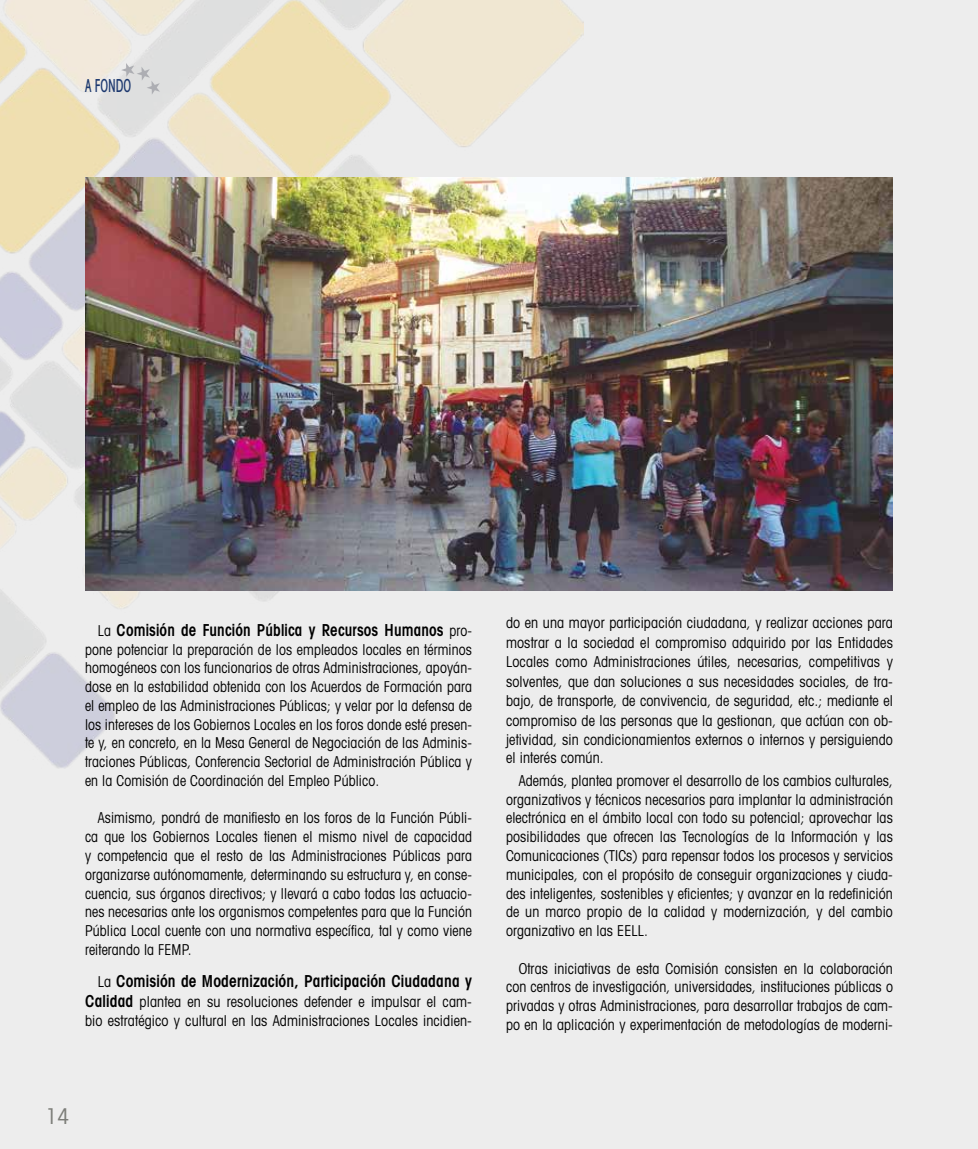
<style>
.page{position:relative;width:978px;height:1149px;background:#fff}
.page>*{position:absolute;margin:0;border:0;box-sizing:border-box;transform-origin:0 0}
.t1{font:condensed 21.75px "Avant Garde";color:#7c7d78}
.t2{font:500 condensed 17.85px "Avant Garde";color:#1c386f;scale:.7 1}
.t3{font:600 condensed 16.5px "Avant Garde";letter-spacing:.01em;color:#000;scale:.94 1}
.t4{font:600 condensed 16.5px "Avant Garde";letter-spacing:.01em;color:#000;scale:.92 1}
.t5{font:condensed 15px/18.8px "Avant Garde";letter-spacing:.01em;color:#000;text-align:justify;scale:.92 1}
.t6{font:condensed 15px/18.8px "Avant Garde";letter-spacing:.01em;color:#000;text-align:justify;scale:.93 1}
.t7{font:condensed 15px/19.5px "Avant Garde";letter-spacing:.01em;color:#000;scale:.94 1}
.s1{font-weight:400;font-size:15px}
.s2{font-weight:600;font-size:16.5px}
</style>
<div class="page">
<div style="left:0;top:0;width:978px;height:1148px;background:#ededed"></div>
<img style="left:0;top:0;width:584px;height:768px">
<img style="left:85px;top:177px;width:808px;height:413px">
<svg style="left:121px;top:63px;width:39px;height:32px"></svg>
<p class="t2" style="left:85px;top:75px;width:67px">A FONDO</p>
<p class="t4" style="left:98px;top:619px;width:408px"><span class="s1">La</span> Comisión de Función Pública y Recursos Humanos <span class="s1">pro-</span></p>
<p class="t5" style="left:85px;top:639px;width:422px">pone potenciar la preparación de los empleados locales en términos homogéneos con los funcionarios de otras Administraciones, apoyán&shy;dose en la estabilidad obtenida con los Acuerdos de Formación para el empleo de las Administraciones Públicas; y velar por la defensa de los intereses de los Gobiernos Locales en los foros donde esté presen&shy;te y, en concreto, en la Mesa General de Negociación de las Adminis&shy;traciones Públicas, Conferencia Sectorial de Administración Pública y en la Comisión de Coordinación del Empleo Público.</p>
<p class="t5" style="left:85px;top:808px;width:422px;text-indent:13px">Asimismo, pondrá de manifiesto en los foros de la Función Públi&shy;ca que los Gobiernos Locales tienen el mismo nivel de capacidad y competencia que el resto de las Administraciones Públicas para organizarse autónomamente, determinando su estructura y, en conse&shy;cuencia, sus órganos directivos; y llevará a cabo todas las actuacio&shy;nes necesarias ante los organismos competentes para que la Función Pública Local cuente con una normativa específica, tal y como viene reiterando la FEMP.</p>
<p class="t3" style="left:98px;top:971px;width:400px"><span class="s1">La</span> Comisión de Modernización, Participación Ciudadana y</p>
<p class="t7" style="left:85px;top:991px;width:413px"><span class="s2">Calidad</span> plantea en su resoluciones defender e impulsar el cam&shy;bio estratégico y cultural en las Administraciones Locales incidien-</p>
<h1 class="t1" style="left:45px;top:1101px;width:26px">14</h1>
<p class="t7" style="left:506px;top:612px;width:413px;text-align:justify">do en una mayor participación ciudadana, y realizar acciones para mostrar a la sociedad el compromiso adquirido por las Entidades Locales como Administraciones útiles, necesarias, competitivas y solventes, que dan soluciones a sus necesidades sociales, de tra&shy;bajo, de transporte, de convivencia, de seguridad, etc.; mediante el compromiso de las personas que la gestionan, que actúan con ob&shy;jetividad, sin condicionamientos externos o internos y persiguiendo</p>
<p class="t7" style="left:519px;top:746px;width:400px;line-height:22.6px;text-indent:-13px">el interés común.<br>Además, plantea promover el desarrollo de los cambios culturales,</p>
<p class="t6" style="left:506px;top:789px;width:418px">organizativos y técnicos necesarios para implantar la administración electrónica en el ámbito local con todo su potencial; aprovechar las posibilidades que ofrecen las Tecnologías de la Información y las Comunicaciones (TICs) para repensar todos los procesos y servicios municipales, con el propósito de conseguir organizaciones y ciuda&shy;des inteligentes, sostenibles y eficientes; y avanzar en la redefinición de un marco propio de la calidad y modernización, y del cambio organizativo en las EELL.</p>
<p class="t6" style="left:506px;top:958px;width:418px;text-indent:13px">Otras iniciativas de esta Comisión consisten en la colaboración con centros de investigación, universidades, instituciones públicas o privadas y otras Administraciones, para desarrollar trabajos de cam&shy;po en la aplicación y experimentación de metodologías de moderni-</p>
</div>
